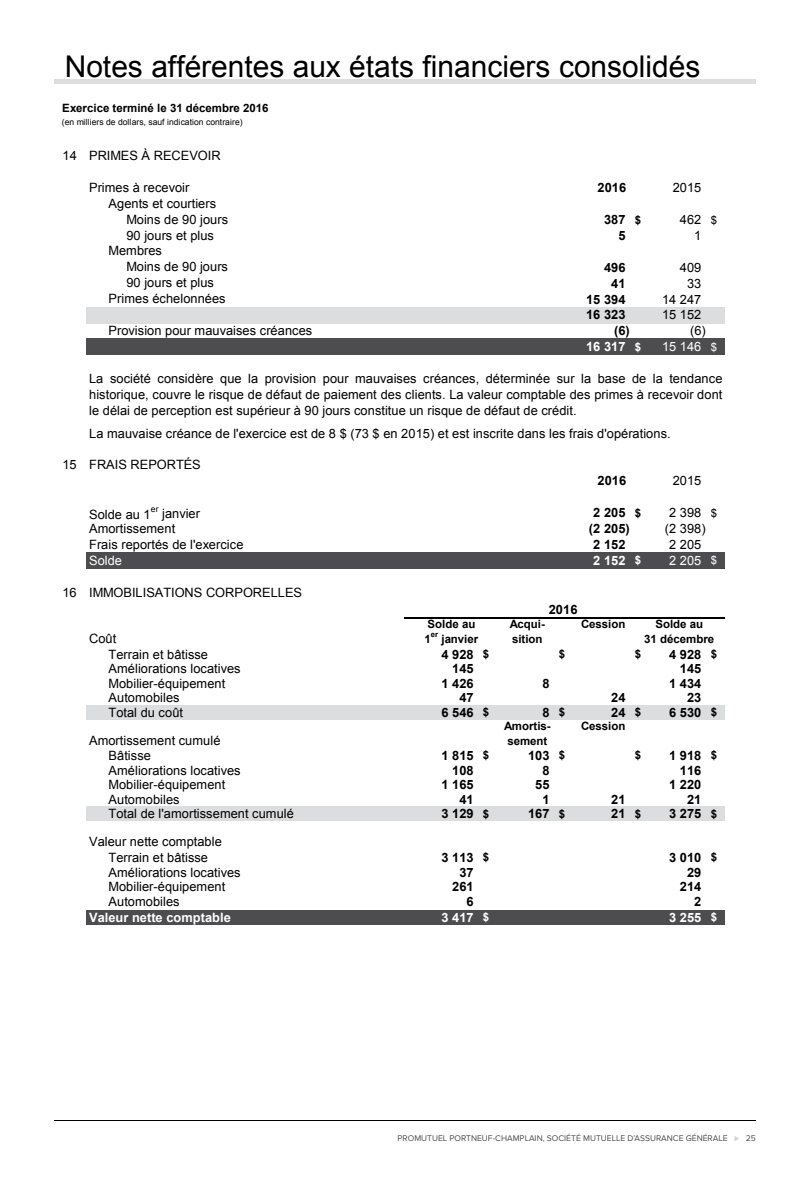
<style>
.page{position:relative;width:810px;height:1188px;background:#fff}
.page>*{position:absolute;margin:0;border:0;box-sizing:border-box;transform-origin:0 0}
.t1{font:30px "Arial";color:#000}
.t2{font:12.9px/15.9px "Arial";letter-spacing:.005em;color:#000}
.t3{font:700 12.9px "Arial";letter-spacing:.005em;color:#000}
.t4{font:700 12.9px "Arial";letter-spacing:.005em;color:#fff}
.t5{font:12.9px "Arial";letter-spacing:.005em;color:#fff}
.t6{font:700 11.4px "Arial";color:#000}
.t7{font:8.55px "Proxima Nova";color:#4d4d4f}
.t8{font:8.55px "Arial";letter-spacing:.005em;color:#000}
.t9{font:700 7.65px "Arial";color:#000}
.s1{font-size:11.4px}
.s2{color:#d1d3d4}
</style>
<div class="page">
<hr style="left:54px;top:1120px;width:702px;height:1px;background:#000">
<hr style="left:54px;top:79px;width:702px;height:4px;background:#dcddde">
<div style="left:87px;top:307px;width:638px;height:16px;background:#dcddde"></div>
<div style="left:87px;top:339px;width:638px;height:16px;background:#4d4d4f"></div>
<div style="left:87px;top:552px;width:638px;height:16px;background:#4d4d4f"></div>
<div style="left:87px;top:705px;width:638px;height:15px;background:#dcddde"></div>
<div style="left:87px;top:807px;width:638px;height:14px;background:#dcddde"></div>
<div style="left:87px;top:910px;width:638px;height:14px;background:#4d4d4f"></div>
<hr style="left:405px;top:617px;width:320px;height:1px;background:#000">
<h1 class="t1" style="left:65px;top:47px;width:637px">Notes afférentes aux états financiers consolidés</h1>
<p class="t6" style="left:62px;top:101px;width:208px">Exercice terminé le 31 décembre 2016</p>
<p class="t8" style="left:62px;top:116px;width:182px">(en milliers de dollars, sauf indication contraire)</p>
<p class="t2" style="left:62px;top:148px;width:160px">14 PRIMES À RECEVOIR</p>
<p class="t2" style="left:89px;top:180px;width:102px">Primes à recevoir</p>
<p class="t3" style="left:598px;top:179px;width:30px">2016</p>
<p class="t2" style="left:673px;top:180px;width:30px">2015</p>
<p class="t2" style="left:126px;top:195px;width:103px;text-indent:-18px">Agents et courtiers<br>Moins de 90 jours</p>
<p class="t3" style="left:604px;top:211px;width:39px">387 <span class="s1">$</span></p>
<p class="t2" style="left:680px;top:212px;width:39px">462 <span class="s1">$</span></p>
<p class="t2" style="left:126px;top:227px;width:89px">90 jours et plus</p>
<p class="t3" style="left:618px;top:227px;width:9px">5</p>
<p class="t2" style="left:694px;top:228px;width:9px">1</p>
<p class="t2" style="left:126px;top:243px;width:103px;text-indent:-18px">Membres<br>Moins de 90 jours</p>
<p class="t3" style="left:604px;top:259px;width:23px">496</p>
<p class="t2" style="left:680px;top:259px;width:23px">409</p>
<p class="t2" style="left:126px;top:275px;width:89px">90 jours et plus</p>
<p class="t3" style="left:611px;top:275px;width:16px">41</p>
<p class="t2" style="left:687px;top:275px;width:16px">33</p>
<p class="t2" style="left:109px;top:291px;width:119px">Primes échelonnées</p>
<p class="t3" style="left:586px;top:290px;width:41px">15 394</p>
<p class="t2" style="left:662px;top:291px;width:41px">14 247</p>
<p class="t3" style="left:586px;top:306px;width:41px">16 323</p>
<p class="t2" style="left:662px;top:307px;width:41px">15 152</p>
<p class="t2" style="left:109px;top:323px;width:205px">Provision pour mauvaises créances</p>
<p class="t3" style="left:614px;top:322px;width:17px">(6)</p>
<p class="t2" style="left:690px;top:323px;width:17px">(6)</p>
<p class="t4" style="left:586px;top:338px;width:57px">16 317 <span class="s1">$</span></p>
<p class="t5" style="left:662px;top:338px;width:57px">15 146 <span class="s1">$</span></p>
<p class="t2" style="left:89px;top:371px;width:635px;text-align:justify">La société considère que la provision pour mauvaises créances, déterminée sur la base de la tendance historique, couvre le risque de défaut de paiement des clients. La valeur comptable des primes à recevoir dont le délai de perception est supérieur à 90 jours constitue un risque de défaut de crédit.</p>
<p class="t2" style="left:89px;top:425px;width:583px">La mauvaise créance de l'exercice est de 8 $ (73 $ en 2015) et est inscrite dans les frais d'opérations.</p>
<p class="t2" style="left:62px;top:457px;width:140px">15 FRAIS REPORTÉS</p>
<p class="t3" style="left:598px;top:472px;width:30px">2016</p>
<p class="t2" style="left:673px;top:473px;width:30px">2015</p>
<p class="t2" style="left:89px;top:506px;width:63px">Solde au 1</p>
<p class="t8" style="left:151px;top:504px;width:9px">er</p>
<p class="t2" style="left:162px;top:506px;width:39px">janvier</p>
<p class="t3" style="left:593px;top:504px;width:49px">2 205 <span class="s1">$</span></p>
<p class="t2" style="left:669px;top:505px;width:49px">2 398 <span class="s1">$</span></p>
<p class="t2" style="left:89px;top:521px;width:88px">Amortissement</p>
<p class="t3" style="left:589px;top:520px;width:42px">(2 205)</p>
<p class="t2" style="left:665px;top:521px;width:42px">(2 398)</p>
<p class="t2" style="left:89px;top:537px;width:156px">Frais reportés de l'exercice</p>
<p class="t3" style="left:593px;top:536px;width:34px">2 152</p>
<p class="t2" style="left:669px;top:537px;width:34px">2 205</p>
<p class="t5" style="left:89px;top:552px;width:34px">Solde</p>
<p class="t4" style="left:593px;top:552px;width:49px">2 152 <span class="s1">$</span></p>
<p class="t5" style="left:669px;top:552px;width:49px">2 205 <span class="s1">$</span></p>
<p class="t2" style="left:62px;top:585px;width:241px">16 IMMOBILISATIONS CORPORELLES</p>
<p class="t6" style="left:428px;top:617px;width:49px">Solde au</p>
<p class="t6" style="left:510px;top:617px;width:37px">Acqui-</p>
<p class="t6" style="left:581px;top:617px;width:46px">Cession</p>
<p class="t6" style="left:655px;top:617px;width:49px">Solde au</p>
<p class="t2" style="left:89px;top:631px;width:29px">Coût</p>
<p class="t6" style="left:512px;top:631px;width:32px">sition</p>
<p class="t6" style="left:644px;top:631px;width:71px">31 décembre</p>
<p class="t2" style="left:109px;top:646px;width:101px">Terrain et bâtisse</p>
<p class="t3" style="left:441px;top:645px;width:49px">4 928 <span class="s1">$</span></p>
<p class="t6" style="left:559px;top:646px;width:8px">$</p>
<p class="t6" style="left:635px;top:646px;width:8px">$</p>
<p class="t3" style="left:669px;top:645px;width:49px">4 928 <span class="s1">$</span></p>
<p class="t2" style="left:109px;top:661px;width:133px">Améliorations locatives</p>
<p class="t3" style="left:452px;top:660px;width:23px">145</p>
<p class="t3" style="left:680px;top:660px;width:23px">145</p>
<p class="t2" style="left:109px;top:675px;width:118px">Mobilier-équipement</p>
<p class="t3" style="left:441px;top:674px;width:34px">1 426</p>
<p class="t3" style="left:542px;top:674px;width:9px">8</p>
<p class="t3" style="left:669px;top:674px;width:34px">1 434</p>
<p class="t2" style="left:109px;top:690px;width:73px">Automobiles</p>
<p class="t3" style="left:459px;top:689px;width:16px">47</p>
<p class="t3" style="left:611px;top:689px;width:16px">24</p>
<p class="t3" style="left:687px;top:689px;width:16px">23</p>
<p class="t2" style="left:109px;top:704px;width:76px">Total du coût</p>
<p class="t3" style="left:441px;top:704px;width:49px">6 546 <span class="s1">$</span></p>
<p class="t3" style="left:542px;top:704px;width:24px">8 <span class="s1">$</span></p>
<p class="t3" style="left:611px;top:704px;width:31px">24 <span class="s1">$</span></p>
<p class="t3" style="left:669px;top:704px;width:49px">6 530 <span class="s1">$</span></p>
<p class="t6" style="left:504px;top:719px;width:48px">Amortis-</p>
<p class="t6" style="left:581px;top:719px;width:46px">Cession</p>
<p class="t2" style="left:89px;top:732px;width:133px">Amortissement cumulé</p>
<p class="t6" style="left:507px;top:733px;width:42px">sement</p>
<p class="t2" style="left:109px;top:748px;width:44px">Bâtisse</p>
<p class="t3" style="left:441px;top:747px;width:49px">1 815 <span class="s1">$</span></p>
<p class="t3" style="left:528px;top:747px;width:39px">103 <span class="s1">$</span></p>
<p class="t6" style="left:635px;top:748px;width:8px">$</p>
<p class="t3" style="left:669px;top:747px;width:49px">1 918 <span class="s1">$</span></p>
<p class="t2" style="left:109px;top:762px;width:133px">Améliorations locatives</p>
<p class="t3" style="left:452px;top:762px;width:23px">108</p>
<p class="t3" style="left:542px;top:762px;width:9px">8</p>
<p class="t3" style="left:680px;top:762px;width:23px">116</p>
<p class="t2" style="left:109px;top:777px;width:118px">Mobilier-équipement</p>
<p class="t3" style="left:441px;top:776px;width:34px">1 165</p>
<p class="t3" style="left:535px;top:776px;width:16px">55</p>
<p class="t3" style="left:669px;top:776px;width:34px">1 220</p>
<p class="t2" style="left:109px;top:792px;width:73px">Automobiles</p>
<p class="t3" style="left:459px;top:791px;width:16px">41</p>
<p class="t3" style="left:542px;top:791px;width:9px">1</p>
<p class="t3" style="left:611px;top:791px;width:16px">21</p>
<p class="t3" style="left:687px;top:791px;width:16px">21</p>
<p class="t2" style="left:109px;top:806px;width:187px">Total de l'amortissement cumulé</p>
<p class="t3" style="left:441px;top:805px;width:49px">3 129 <span class="s1">$</span></p>
<p class="t3" style="left:528px;top:805px;width:39px">167 <span class="s1">$</span></p>
<p class="t3" style="left:611px;top:805px;width:31px">21 <span class="s1">$</span></p>
<p class="t3" style="left:669px;top:805px;width:49px">3 275 <span class="s1">$</span></p>
<p class="t2" style="left:89px;top:834px;width:134px;text-align:center">Valeur nette comptable<br>Terrain et bâtisse</p>
<p class="t3" style="left:549px;top:601px;width:30px">2016</p>
<p class="t6" style="left:425px;top:631px;width:8px">1</p>
<p class="t9" style="left:431px;top:630px;width:9px">er</p>
<p class="t6" style="left:442px;top:631px;width:38px">janvier</p>
<p class="t3" style="left:441px;top:849px;width:49px">3 113 <span class="s1">$</span></p>
<p class="t3" style="left:669px;top:849px;width:49px">3 010 <span class="s1">$</span></p>
<p class="t2" style="left:109px;top:864px;width:133px">Améliorations locatives</p>
<p class="t3" style="left:459px;top:863px;width:16px">37</p>
<p class="t3" style="left:687px;top:863px;width:16px">29</p>
<p class="t2" style="left:109px;top:879px;width:118px">Mobilier-équipement</p>
<p class="t3" style="left:452px;top:878px;width:23px">261</p>
<p class="t3" style="left:680px;top:878px;width:23px">214</p>
<p class="t2" style="left:109px;top:894px;width:73px">Automobiles</p>
<p class="t3" style="left:467px;top:893px;width:9px">6</p>
<p class="t3" style="left:694px;top:893px;width:9px">2</p>
<p class="t4" style="left:89px;top:908px;width:143px">Valeur nette comptable</p>
<p class="t4" style="left:441px;top:908px;width:49px">3 417 <span class="s1">$</span></p>
<p class="t4" style="left:669px;top:908px;width:49px">3 255 <span class="s1">$</span></p>
<p class="t7" style="left:398px;top:1133px;width:360px">PROMUTUEL PORTNEUF-CHAMPLAIN, SOCIÉTÉ MUTUELLE D’ASSURANCE GÉNÉRALE <span class="s2">⊲</span> 25</p>
</div>
